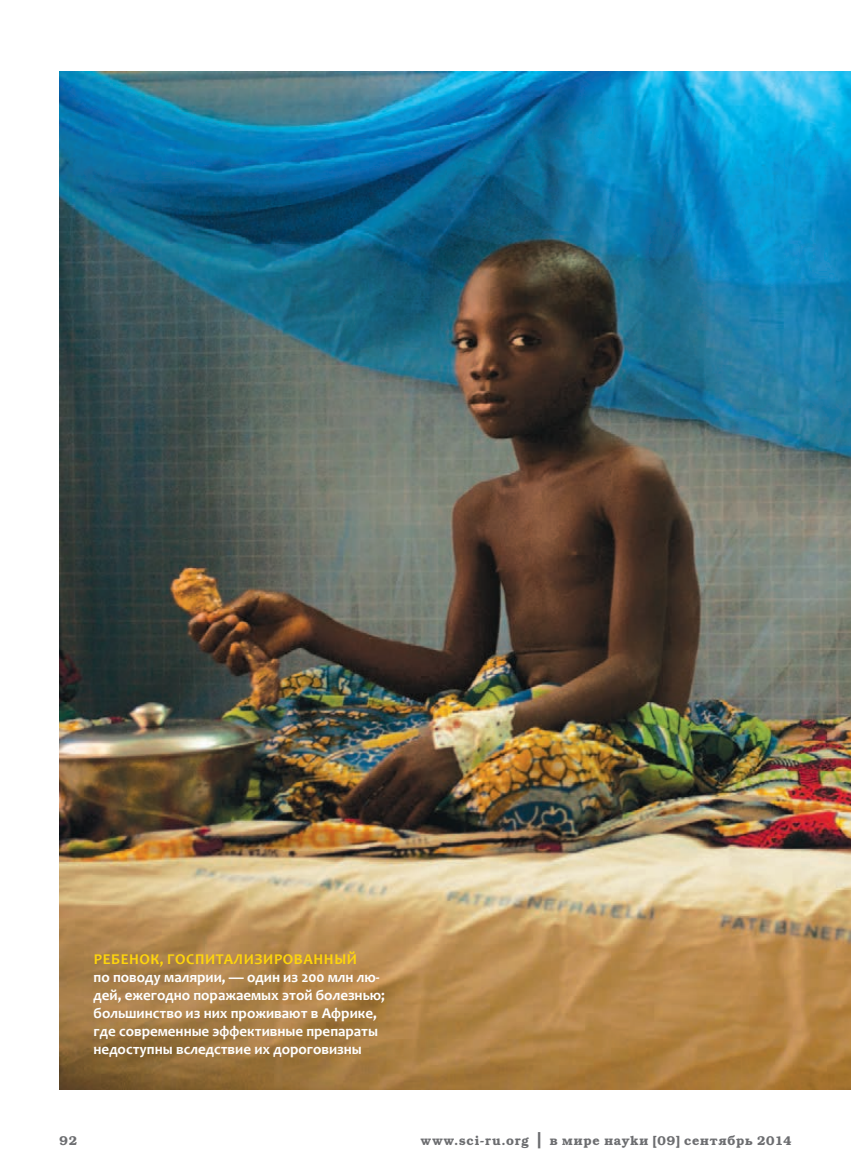
<style>
.page{position:relative;width:851px;height:1170px;background:#fff}
.page>*{position:absolute;margin:0;border:0;box-sizing:border-box;transform-origin:0 0}
.t1{font:700 15px/18px "Candara";color:#fff}
.t2{font:700 15px "Candara";letter-spacing:.04em;color:#fed50c}
.t3{font:600 12.75px "Bookman C";letter-spacing:.06em;color:#6c6d70}
.s1{font-size:19.2px}
</style>
<div class="page">
<img style="left:60px;top:71px;width:790px;height:1018px">
<p class="t2" style="left:94px;top:949px;width:264px">Ребенок, госпитализированный</p>
<p class="t1" style="left:94px;top:967px;width:293px">по поводу малярии, — один из 200 млн лю&shy;дей, ежегодно поражаемых этой болезнью; большинство из них проживают в Африке, где современные эффективные препараты недоступны вследствие их дороговизны</p>
<p class="t3" style="left:60px;top:1132px;width:19px">92</p>
<p class="t3" style="left:421px;top:1132px;width:372px">www.sci-ru.org <span class="s1">|</span> в мире науkи [09] сентябрь 2014</p>
</div>
